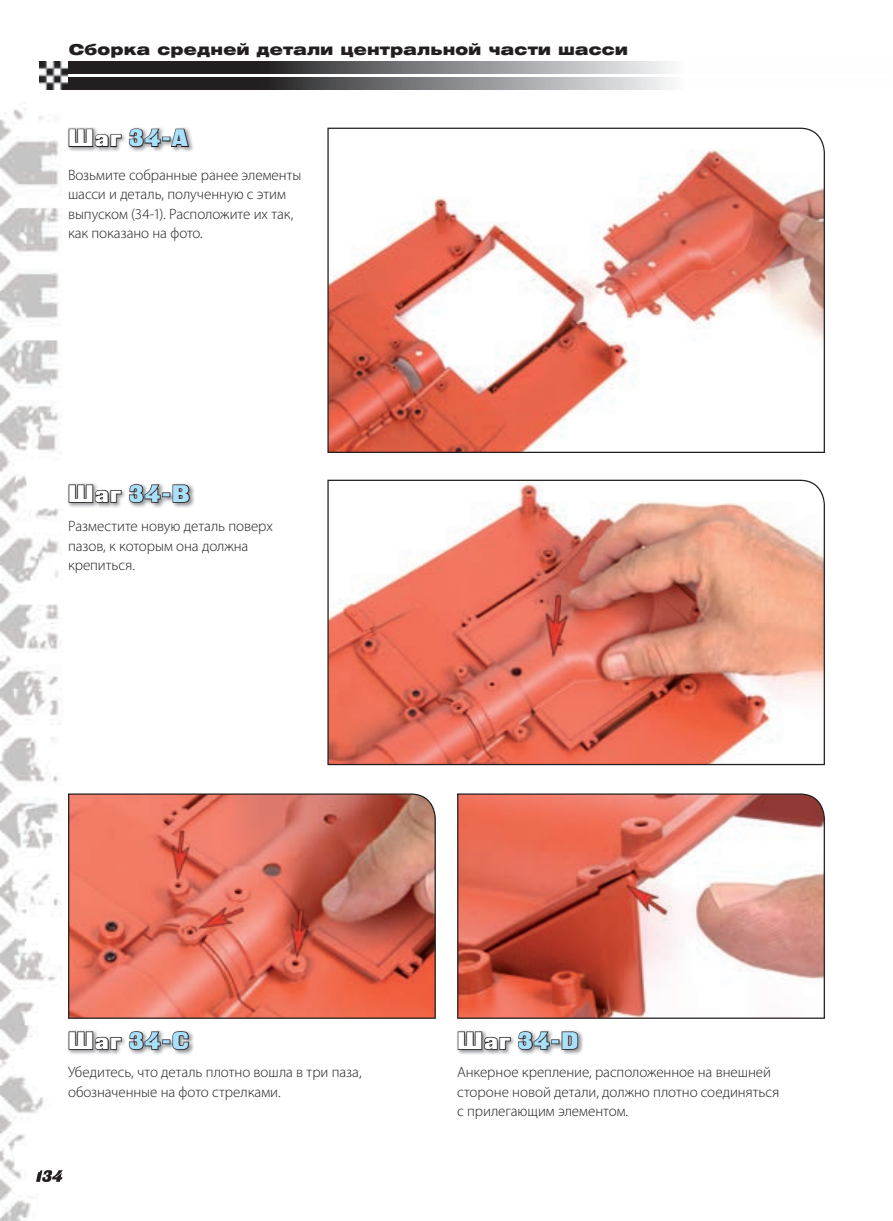
<style>
.page{position:relative;width:893px;height:1221px;background:#fff}
.page>*{position:absolute;margin:0;border:0;box-sizing:border-box;transform-origin:0 0}
.t1{font:24px "Black Grotesk C";letter-spacing:.05em;color:#aae0f9}
.t2{font:300 15px/19.5px "Myriad Pro";color:#231f20}
.t3{font:15px "Helios Ext Black C";letter-spacing:.015em;color:#231f20}
.s1{color:#fff}
</style>
<div class="page">
<img style="left:40px;top:61px;width:631px;height:28px">
<hr style="left:64px;top:74px;width:827px;height:2px;background:#fff">
<img style="left:0;top:108px;width:98px;height:1112px">
<img style="left:36px;top:1169px;width:27px;height:12px">
<img style="left:68px;top:484px;width:126px;height:23px">
<svg style="left:68px;top:483px;width:54px;height:21px"></svg>
<svg style="left:128px;top:483px;width:33px;height:21px"></svg>
<div style="left:162px;top:492px;width:8px;height:5px;border:2px solid #231f20"></div>
<svg style="left:172px;top:483px;width:19px;height:20px"></svg>
<img style="left:68px;top:1029px;width:126px;height:26px">
<svg style="left:68px;top:1030px;width:54px;height:21px"></svg>
<svg style="left:128px;top:1030px;width:33px;height:21px"></svg>
<div style="left:162px;top:1039px;width:8px;height:5px;border:2px solid #231f20"></div>
<svg style="left:171px;top:1029px;width:19px;height:22px"></svg>
<img style="left:458px;top:1031px;width:125px;height:23px">
<svg style="left:457px;top:1030px;width:54px;height:21px"></svg>
<svg style="left:517px;top:1030px;width:33px;height:21px"></svg>
<div style="left:551px;top:1039px;width:8px;height:5px;border:2px solid #231f20"></div>
<svg style="left:561px;top:1030px;width:18px;height:20px"></svg>
<img style="left:68px;top:127px;width:125px;height:25px">
<svg style="left:68px;top:128px;width:54px;height:20px"></svg>
<svg style="left:128px;top:128px;width:62px;height:21px"></svg>
<svg style="left:68px;top:793px;width:368px;height:225px;background:#d86e5b"></svg>
<svg style="left:457px;top:793px;width:368px;height:225px"></svg>
<svg style="left:327px;top:128px;width:498px;height:325px"></svg>
<svg style="left:327px;top:479px;width:498px;height:286px"></svg>
<p class="t3" style="left:69px;top:40px;width:560px">Сборка средней детали центральной части шасси</p>
<h1 class="t1" style="left:68px;top:124px;width:121px"><span class="s1">Шаг</span> 34-А</h1>
<p class="t2" style="left:68px;top:165px;width:235px">Возьмите собранные ранее элементы шасси и деталь, полученную с этим выпуском (34-1). Расположите их так, как показано на фото.</p>
<h1 class="t1" style="left:68px;top:479px;width:123px"><span class="s1">Шаг</span> 34-B</h1>
<p class="t2" style="left:68px;top:516px;width:206px">Разместите новую деталь поверх пазов, к которым она должна крепиться.</p>
<h1 class="t1" style="left:68px;top:1026px;width:123px"><span class="s1">Шаг</span> 34-C</h1>
<h1 class="t1" style="left:457px;top:1026px;width:123px"><span class="s1">Шаг</span> 34-D</h1>
<p class="t2" style="left:68px;top:1062px;width:295px">Убедитесь, что деталь плотно вошла в три паза, обозначенные на фото стрелками.</p>
<p class="t2" style="left:457px;top:1062px;width:324px">Анкерное крепление, расположенное на внешней стороне новой детали, должно плотно соединяться с прилегающим элементом.</p>
</div>
